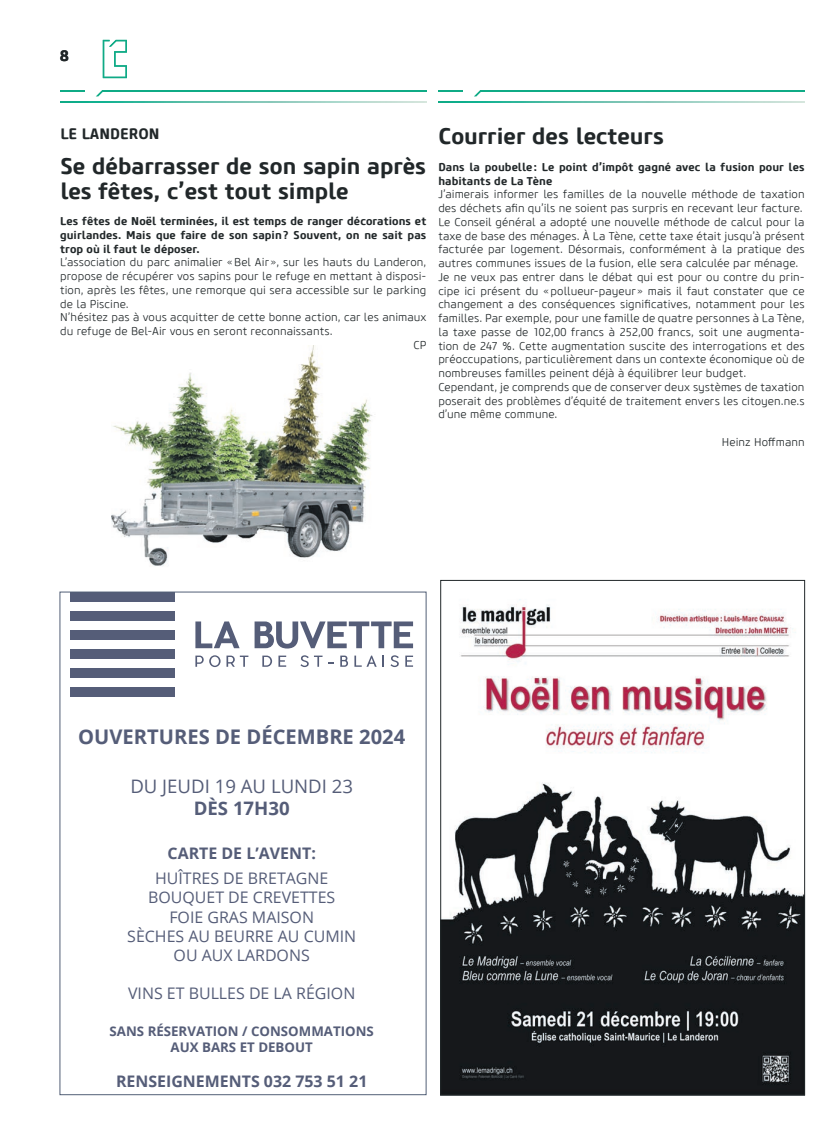
<style>
.page{position:relative;width:833px;height:1134px;background:#fff}
.page>*{position:absolute;margin:0;border:0;box-sizing:border-box;transform-origin:0 0}
.t1{font:700 22.5px/25px "Core Sans M65";color:#212729}
.t2{font:700 20.12px "Open Sans";color:#555d78}
.t3{font:18.62px "Open Sans";color:#555d78}
.t4{font:700 18.62px "Open Sans";color:#555d78}
.t5{font:16px/19.1px "Open Sans";color:#555d78;text-align:center}
.t6{font:700 16px "Open Sans";color:#555d78}
.t7{font:700 15px "Core Sans M65";color:#212729}
.t8{font:700 13.25px/16px "Open Sans";color:#555d78;text-align:center}
.t9{font:300 11.25px/13.8px "Core Sans M35";letter-spacing:.005em;color:#212729}
.t10{font:700 11.25px/13.8px "Core Sans M65";letter-spacing:.005em;color:#212729;text-align:justify}
</style>
<div class="page">
<svg style="left:60px;top:101px;width:366px;height:2px"></svg>
<hr style="left:102px;top:90px;width:324px;height:2px;background:#0fab86">
<hr style="left:60px;top:90px;width:25px;height:2px;background:#0fab86">
<svg style="left:96px;top:90px;width:7px;height:6px"></svg>
<svg style="left:438px;top:101px;width:366px;height:2px"></svg>
<hr style="left:480px;top:90px;width:324px;height:2px;background:#0fab86">
<hr style="left:438px;top:90px;width:25px;height:2px;background:#0fab86">
<svg style="left:474px;top:90px;width:7px;height:6px"></svg>
<svg style="left:103px;top:40px;width:24px;height:38px"></svg>
<img style="left:442px;top:599px;width:361px;height:494px">
<div style="left:70px;top:592px;width:105px;height:9px;background:#555d78"></div>
<div style="left:70px;top:611px;width:105px;height:9px;background:#555d78"></div>
<div style="left:70px;top:630px;width:105px;height:9px;background:#555d78"></div>
<div style="left:70px;top:649px;width:105px;height:9px;background:#555d78"></div>
<div style="left:70px;top:668px;width:105px;height:9px;background:#555d78"></div>
<div style="left:70px;top:687px;width:105px;height:9px;background:#555d78"></div>
<svg style="left:195px;top:621px;width:45px;height:27px"></svg>
<svg style="left:254px;top:621px;width:159px;height:27px"></svg>
<svg style="left:195px;top:655px;width:25px;height:12px"></svg>
<svg style="left:226px;top:656px;width:22px;height:11px"></svg>
<svg style="left:262px;top:656px;width:10px;height:11px"></svg>
<svg style="left:278px;top:656px;width:8px;height:11px"></svg>
<svg style="left:300px;top:655px;width:22px;height:12px"></svg>
<svg style="left:340px;top:656px;width:8px;height:11px"></svg>
<svg style="left:354px;top:656px;width:30px;height:11px"></svg>
<svg style="left:390px;top:655px;width:9px;height:12px"></svg>
<svg style="left:405px;top:656px;width:8px;height:11px"></svg>
<img style="left:111px;top:345px;width:262px;height:221px">
<h3 class="t7" style="left:60px;top:46px;width:10px">8</h3>
<h1 class="t1" style="left:438px;top:124px;width:227px">Courrier des lecteurs</h1>
<h3 class="t7" style="left:60px;top:124px;width:101px">LE LANDERON</h3>
<h1 class="t1" style="left:60px;top:154px;width:367px">Se débarrasser de son sapin après les fêtes, c’est tout simple</h1>
<p class="t10" style="left:438px;top:160px;width:368px">Dans la poubelle: Le point d’impôt gagné avec la fusion pour les habitants de La Tène</p>
<p class="t9" style="left:438px;top:188px;width:368px">J’aimerais informer les familles de la nouvelle méthode de taxation des déchets afin qu’ils ne soient pas surpris en recevant leur facture.<br>Le Conseil général a adopté une nouvelle méthode de calcul pour la taxe de base des ménages. À La Tène, cette taxe était jusqu’à présent facturée par logement. Désormais, conformément à la pratique des autres communes issues de la fusion, elle sera calculée par ménage.<br>Je ne veux pas entrer dans le débat qui est pour ou contre du prin&shy;cipe ici présent du «pollueur-payeur» mais il faut constater que ce changement a des conséquences significatives, notamment pour les familles. Par exemple, pour une famille de quatre personnes à La Tène, la taxe passe de 102,00 francs à 252,00 francs, soit une augmenta&shy;tion de 247 %. Cette augmentation suscite des interrogations et des préoccupations, particulièrement dans un contexte économique où de nombreuses familles peinent déjà à équilibrer leur budget.<br>Cependant, je comprends que de conserver deux systèmes de taxation poserait des problèmes d’équité de traitement envers les citoyen.ne.s d’une même commune.</p>
<p class="t9" style="left:722px;top:435px;width:84px">Heinz Hoffmann</p>
<p class="t10" style="left:60px;top:214px;width:368px">Les fêtes de Noël terminées, il est temps de ranger décorations et guirlandes. Mais que faire de son sapin? Souvent, on ne sait pas trop où il faut le déposer.</p>
<p class="t9" style="left:60px;top:256px;width:368px">L’association du parc animalier «Bel Air», sur les hauts du Landeron,</p>
<p class="t9" style="left:60px;top:270px;width:368px">propose de récupérer vos sapins pour le refuge en mettant à disposi-</p>
<p class="t9" style="left:60px;top:283px;width:368px">tion, après les fêtes, une remorque qui sera accessible sur le parking</p>
<p class="t9" style="left:60px;top:297px;width:70px">de la Piscine.</p>
<p class="t9" style="left:60px;top:311px;width:368px">N’hésitez pas à vous acquitter de cette bonne action, car les animaux</p>
<p class="t9" style="left:60px;top:325px;width:274px">du refuge de Bel-Air vous en seront reconnaissants.</p>
<p class="t9" style="left:413px;top:338px;width:15px">CP</p>
<h2 class="t2" style="left:78px;top:723px;width:328px">OUVERTURES DE DÉCEMBRE 2024</h2>
<h3 class="t3" style="left:130px;top:773px;width:224px">DU JEUDI 19 AU LUNDI 23</h3>
<h3 class="t4" style="left:194px;top:795px;width:97px">DÈS 17H30</h3>
<h3 class="t6" style="left:167px;top:842px;width:150px">CARTE DE L’AVENT:</h3>
<h3 class="t5" style="left:127px;top:868px;width:230px">HUÎTRES DE BRETAGNE<br>BOUQUET DE CREVETTES<br>FOIE GRAS MAISON<br>SÈCHES AU BEURRE AU CUMIN<br>OU AUX LARDONS</h3>
<h3 class="t5" style="left:128px;top:983px;width:229px">VINS ET BULLES DE LA RÉGION</h3>
<p class="t8" style="left:110px;top:1023px;width:266px">SANS RÉSERVATION / CONSOMMATIONS<br>AUX BARS ET DEBOUT</p>
<h3 class="t6" style="left:116px;top:1070px;width:253px">RENSEIGNEMENTS 032 753 51 21</h3>
</div>
